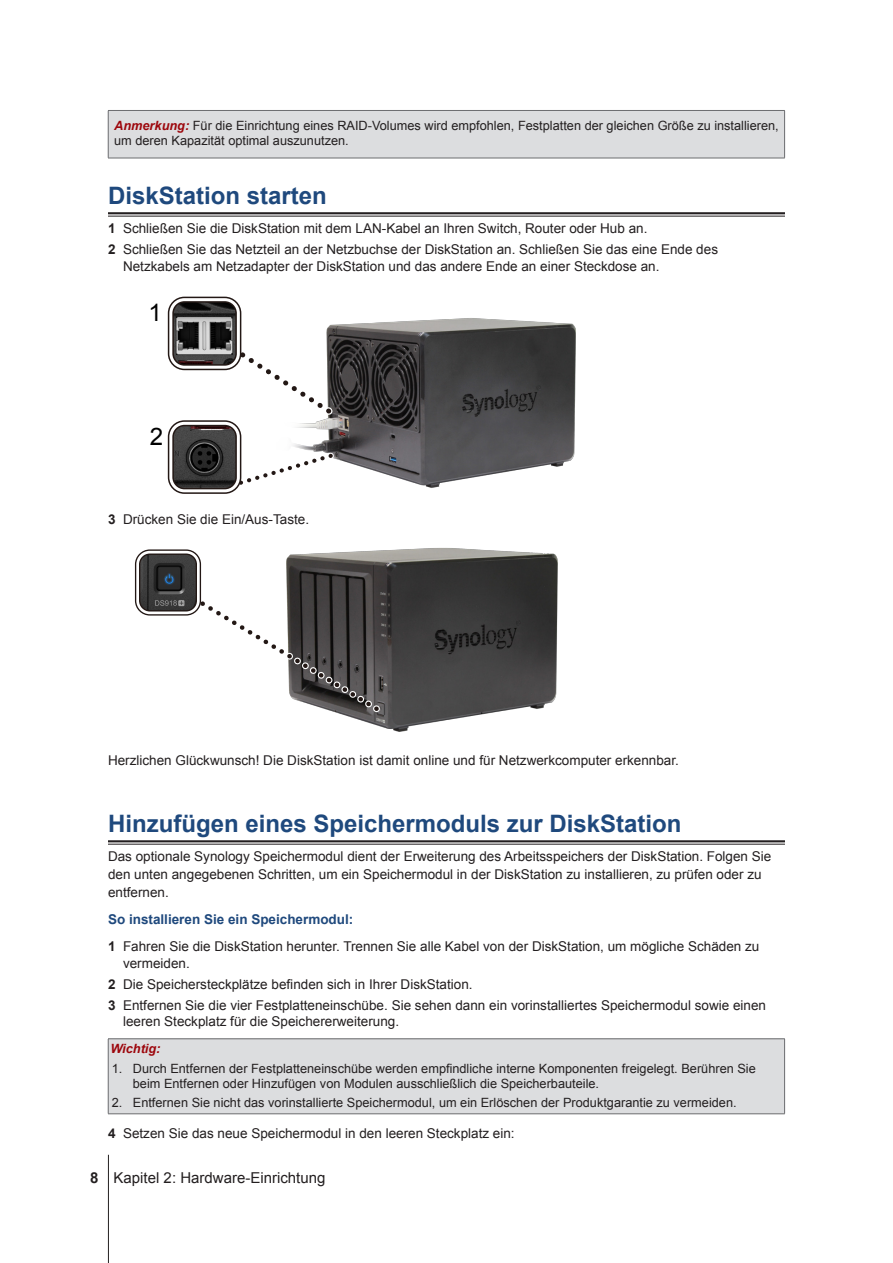
<style>
.page{position:relative;width:893px;height:1263px;background:#fff}
.page>*{position:absolute;margin:0;border:0;box-sizing:border-box;transform-origin:0 0}
.t1{font:24.15px "Arial";color:#000}
.H2-underline{font:700 24px "Arial";color:#1f497d}
.t2{font:15px "Arial";color:#231f20}
.Body-sidebar{font:13.5px/16.5px "Arial";color:#231f20}
.DisplaySentence{font:700 13.5px "Arial";color:#1f497d}
.Warning-sidebar{font:12.75px/15px "Arial";color:#231f20}
.Warning-sidebar-2{font:italic 700 12.75px "Arial";color:#9d070d}
.s1{font-weight:700;font-style:italic;color:#9d070d}
.s2{font-weight:700}
</style>
<div class="page">
<hr style="left:108px;top:1155px;width:1px;height:108px;background:#231f20">
<hr style="left:108px;top:212px;width:677px;height:2px;background:#231f20">
<hr style="left:108px;top:216px;width:677px;height:1px;background:#231f20">
<hr style="left:108px;top:840px;width:677px;height:2px;background:#231f20">
<hr style="left:108px;top:844px;width:677px;height:1px;background:#231f20">
<div style="left:108px;top:110px;width:677px;height:48px;background:#dcdddf"></div>
<hr style="left:108px;top:111px;width:1px;height:47px;background:#6c6d70">
<hr style="left:784px;top:111px;width:1px;height:47px;background:#6c6d70">
<hr style="left:108px;top:110px;width:677px;height:1px;background:#6c6d70">
<hr style="left:108px;top:158px;width:677px;height:1px;background:#6c6d70">
<img style="left:218px;top:296px;width:358px;height:192px">
<svg style="left:198px;top:322px;width:149px;height:104px"></svg>
<svg style="left:239px;top:446px;width:106px;height:42px"></svg>
<img style="left:175px;top:300px;width:65px;height:67px">
<div style="left:168px;top:297px;width:73px;height:73px;border:6px solid #231815;border-radius:14px"></div>
<div style="left:169px;top:298px;width:71px;height:71px;border:3px solid #fff;border-radius:14px"></div>
<img style="left:175px;top:423px;width:64px;height:64px">
<div style="left:168px;top:420px;width:73px;height:74px;border:6px solid #231815;border-radius:14px"></div>
<div style="left:169px;top:422px;width:71px;height:70px;border:3px solid #fff;border-radius:14px"></div>
<img style="left:201px;top:548px;width:357px;height:184px">
<svg style="left:201px;top:575px;width:186px;height:144px"></svg>
<img style="left:141px;top:555px;width:54px;height:55px">
<div style="left:135px;top:549px;width:66px;height:67px;border:5px solid #231815;border-radius:12px"></div>
<div style="left:136px;top:551px;width:64px;height:63px;border:3px solid #fff;border-radius:12px"></div>
<div style="left:108px;top:1039px;width:677px;height:75px;background:#dcdddf"></div>
<hr style="left:108px;top:1039px;width:1px;height:74px;background:#6c6d70">
<hr style="left:784px;top:1039px;width:1px;height:74px;background:#6c6d70">
<hr style="left:108px;top:1038px;width:677px;height:1px;background:#6c6d70">
<hr style="left:108px;top:1113px;width:677px;height:1px;background:#6c6d70">
<p class="Warning-sidebar" style="left:114px;top:119px;width:666px"><span class="s1">Anmerkung:</span> Für die Einrichtung eines RAID-Volumes wird empfohlen, Festplatten der gleichen Größe zu installieren, um deren Kapazität optimal auszunutzen.</p>
<p class="H2-underline" style="left:108px;top:180px;width:220px">DiskStation starten</p>
<p class="Body-sidebar" style="left:108px;top:220px;width:541px"><span class="s2">1</span> Schließen Sie die DiskStation mit dem LAN-Kabel an Ihren Switch, Router oder Hub an.</p>
<p class="Body-sidebar" style="left:123px;top:241px;width:597px;text-indent:-15px"><span class="s2">2</span> Schließen Sie das Netzteil an der Netzbuchse der DiskStation an. Schließen Sie das eine Ende des<br>Netzkabels am Netzadapter der DiskStation und das andere Ende an einer Steckdose an.</p>
<p class="t1" style="left:148px;top:296px;width:15px">1</p>
<p class="t1" style="left:150px;top:420px;width:15px">2</p>
<p class="Body-sidebar" style="left:108px;top:511px;width:203px"><span class="s2">3</span> Drücken Sie die Ein/Aus-Taste.</p>
<p class="Body-sidebar" style="left:108px;top:752px;width:573px">Herzlichen Glückwunsch! Die DiskStation ist damit online und für Netzwerkcomputer erkennbar.</p>
<p class="H2-underline" style="left:108px;top:808px;width:575px">Hinzufügen eines Speichermoduls zur DiskStation</p>
<p class="Body-sidebar" style="left:108px;top:847px;width:665px;line-height:18px">Das optionale Synology Speichermodul dient der Erweiterung des Arbeitsspeichers der DiskStation. Folgen Sie den unten angegebenen Schritten, um ein Speichermodul in der DiskStation zu installieren, zu prüfen oder zu entfernen.</p>
<p class="DisplaySentence" style="left:108px;top:910px;width:247px">So installieren Sie ein Speichermodul:</p>
<p class="Body-sidebar" style="left:123px;top:938px;width:638px;text-indent:-15px"><span class="s2">1</span> Fahren Sie die DiskStation herunter. Trennen Sie alle Kabel von der DiskStation, um mögliche Schäden zu vermeiden.</p>
<p class="Body-sidebar" style="left:108px;top:976px;width:366px"><span class="s2">2</span> Die Speichersteckplätze befinden sich in Ihrer DiskStation.</p>
<p class="Body-sidebar" style="left:123px;top:997px;width:645px;text-indent:-15px"><span class="s2">3</span> Entfernen Sie die vier Festplatteneinschübe. Sie sehen dann ein vorinstalliertes Speichermodul sowie einen leeren Steckplatz für die Speichererweiterung.</p>
<p class="Warning-sidebar-2" style="left:110px;top:1040px;width:52px">Wichtig:</p>
<p class="Warning-sidebar" style="left:133px;top:1061px;width:624px;text-indent:-21px">1. Durch Entfernen der Festplatteneinschübe werden empfindliche interne Komponenten freigelegt. Berühren Sie beim Entfernen oder Hinzufügen von Modulen ausschließlich die Speicherbauteile.</p>
<p class="Warning-sidebar" style="left:112px;top:1095px;width:626px">2. Entfernen Sie nicht das vorinstallierte Speichermodul, um ein Erlöschen der Produktgarantie zu vermeiden.</p>
<p class="Body-sidebar" style="left:108px;top:1125px;width:408px"><span class="s2">4</span> Setzen Sie das neue Speichermodul in den leeren Steckplatz ein:</p>
<p class="t2" style="left:90px;top:1168px;width:237px"><span class="s2">8</span> Kapitel 2: Hardware-Einrichtung</p>
</div>
